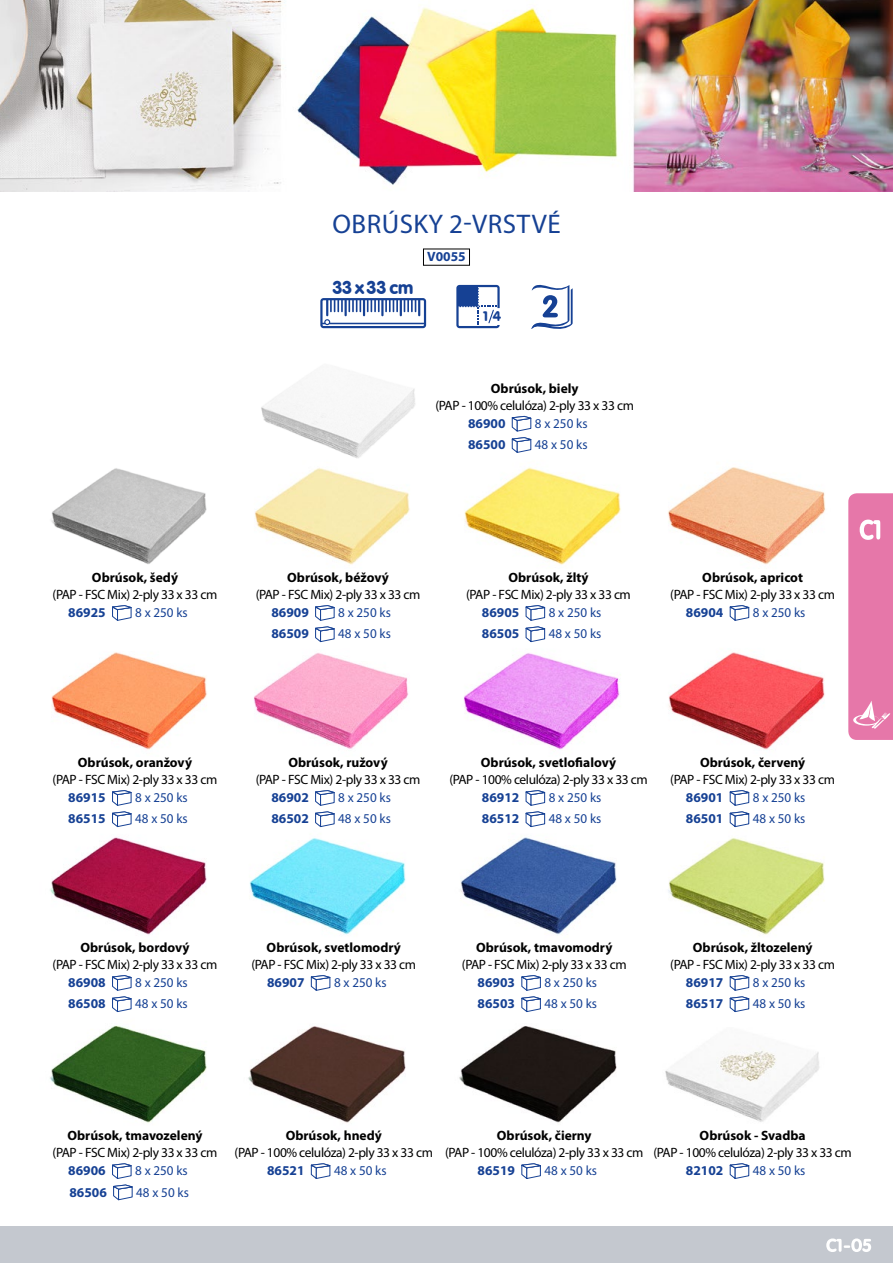
<style>
.page{position:relative;width:893px;height:1263px;background:#fff}
.page>*{position:absolute;margin:0;border:0;box-sizing:border-box;transform-origin:0 0}
.t1{font:27px "Myriad Pro";letter-spacing:.02em;color:#164194}
.t2{font:18px "VAG Rounded BT";letter-spacing:.08em;color:#164194}
.t3{font:13.5px "Myriad Pro";letter-spacing:-.03em;color:#000}
.t4{font:700 13.5px "Myriad Pro";color:#000}
.t5{font:13.5px "Myriad Pro";color:#164194}
.t6{font:700 13.5px "Myriad Pro";color:#164194}
.t7{font:13.5px "VAG Rounded BT";color:#164194}
</style>
<div class="page">
<div style="left:0;top:1226px;width:893px;height:37px;background:#c4c8cf"></div>
<img style="left:0;top:0;width:893px;height:191px">
<svg style="left:112px;top:605px;width:20px;height:16px"></svg>
<img style="left:51px;top:468px;width:156px;height:96px">
<img style="left:51px;top:652px;width:156px;height:98px">
<img style="left:668px;top:652px;width:157px;height:98px">
<img style="left:668px;top:837px;width:157px;height:98px">
<svg style="left:729px;top:1163px;width:21px;height:16px"></svg>
<img style="left:665px;top:1049px;width:155px;height:73px">
<img style="left:254px;top:477px;width:156px;height:88px">
<img style="left:254px;top:653px;width:155px;height:96px">
<img style="left:50px;top:837px;width:157px;height:98px">
<img style="left:50px;top:1025px;width:157px;height:98px">
<img style="left:464px;top:415px;width:157px;height:150px">
<img style="left:464px;top:653px;width:156px;height:97px">
<img style="left:249px;top:838px;width:157px;height:97px">
<svg style="left:310px;top:975px;width:21px;height:14px"></svg>
<img style="left:248px;top:989px;width:158px;height:134px">
<svg style="left:310px;top:1163px;width:21px;height:16px"></svg>
<img style="left:668px;top:467px;width:158px;height:98px">
<svg style="left:729px;top:605px;width:21px;height:16px"></svg>
<img style="left:460px;top:837px;width:157px;height:98px">
<img style="left:459px;top:1026px;width:158px;height:97px">
<svg style="left:521px;top:1163px;width:20px;height:16px"></svg>
<svg style="left:112px;top:790px;width:20px;height:38px"></svg>
<svg style="left:729px;top:790px;width:21px;height:38px"></svg>
<svg style="left:729px;top:975px;width:21px;height:37px"></svg>
<svg style="left:315px;top:605px;width:20px;height:38px"></svg>
<svg style="left:315px;top:790px;width:20px;height:38px"></svg>
<svg style="left:112px;top:975px;width:20px;height:37px"></svg>
<svg style="left:112px;top:1163px;width:21px;height:38px"></svg>
<svg style="left:525px;top:605px;width:21px;height:38px"></svg>
<svg style="left:525px;top:790px;width:21px;height:38px"></svg>
<svg style="left:521px;top:975px;width:20px;height:37px"></svg>
<img style="left:261px;top:307px;width:166px;height:170px">
<svg style="left:510px;top:416px;width:24px;height:38px"></svg>
<svg style="left:320px;top:298px;width:106px;height:30px"></svg>
<svg style="left:456px;top:285px;width:44px;height:43px"></svg>
<svg style="left:531px;top:284px;width:42px;height:45px"></svg>
<svg style="left:826px;top:1238px;width:45px;height:14px"></svg>
<svg style="left:848px;top:493px;width:45px;height:247px;background:#e77ead"></svg>
<h1 class="t1" style="left:332px;top:207px;width:230px">OBRÚSKY 2-VRSTVÉ</h1>
<h2 class="t2" style="left:333px;top:276px;width:83px">33x33cm</h2>
<p class="t6" style="left:427px;top:248px;width:40px">V0055</p>
<p class="t7" style="left:484px;top:308px;width:19px">1 4</p>
<p class="t4" style="left:491px;top:379px;width:89px">Obrúsok, biely</p>
<p class="t6" style="left:468px;top:415px;width:39px">86900</p>
<p class="t5" style="left:535px;top:415px;width:54px">8 x 250 ks</p>
<p class="t3" style="left:435px;top:397px;width:200px">(PAP - 100% celulóza) 2-ply 33 x 33 cm</p>
<p class="t6" style="left:468px;top:436px;width:39px">86500</p>
<p class="t5" style="left:535px;top:436px;width:54px">48 x 50 ks</p>
<p class="t4" style="left:92px;top:569px;width:88px">Obrúsok, šedý</p>
<p class="t3" style="left:53px;top:586px;width:166px">(PAP - FSC Mix) 2-ply 33 x 33 cm</p>
<p class="t6" style="left:68px;top:604px;width:39px">86925</p>
<p class="t5" style="left:135px;top:604px;width:54px">8 x 250 ks</p>
<p class="t4" style="left:287px;top:569px;width:103px">Obrúsok, béžový</p>
<p class="t6" style="left:271px;top:604px;width:39px">86909</p>
<p class="t5" style="left:338px;top:604px;width:54px">8 x 250 ks</p>
<p class="t3" style="left:256px;top:586px;width:166px">(PAP - FSC Mix) 2-ply 33 x 33 cm</p>
<p class="t6" style="left:271px;top:625px;width:39px">86509</p>
<p class="t5" style="left:338px;top:626px;width:54px">48 x 50 ks</p>
<p class="t4" style="left:508px;top:569px;width:82px">Obrúsok, žltý</p>
<p class="t6" style="left:482px;top:604px;width:39px">86905</p>
<p class="t5" style="left:549px;top:604px;width:54px">8 x 250 ks</p>
<p class="t3" style="left:466px;top:586px;width:166px">(PAP - FSC Mix) 2-ply 33 x 33 cm</p>
<p class="t6" style="left:482px;top:625px;width:39px">86505</p>
<p class="t5" style="left:549px;top:626px;width:54px">48 x 50 ks</p>
<p class="t4" style="left:702px;top:569px;width:102px">Obrúsok, apricot</p>
<p class="t6" style="left:686px;top:604px;width:39px">86904</p>
<p class="t5" style="left:753px;top:604px;width:54px">8 x 250 ks</p>
<p class="t3" style="left:670px;top:586px;width:166px">(PAP - FSC Mix) 2-ply 33 x 33 cm</p>
<p class="t4" style="left:78px;top:754px;width:116px">Obrúsok, oranžový</p>
<p class="t3" style="left:53px;top:771px;width:166px">(PAP - FSC Mix) 2-ply 33 x 33 cm</p>
<p class="t6" style="left:68px;top:789px;width:39px">86915</p>
<p class="t5" style="left:135px;top:789px;width:54px">8 x 250 ks</p>
<p class="t4" style="left:288px;top:754px;width:101px">Obrúsok, ružový</p>
<p class="t6" style="left:271px;top:789px;width:39px">86902</p>
<p class="t5" style="left:338px;top:789px;width:54px">8 x 250 ks</p>
<p class="t3" style="left:256px;top:771px;width:166px">(PAP - FSC Mix) 2-ply 33 x 33 cm</p>
<p class="t4" style="left:481px;top:754px;width:137px">Obrúsok, svetlofialový</p>
<p class="t6" style="left:482px;top:789px;width:39px">86912</p>
<p class="t5" style="left:549px;top:789px;width:54px">8 x 250 ks</p>
<p class="t3" style="left:449px;top:771px;width:200px">(PAP - 100% celulóza) 2-ply 33 x 33 cm</p>
<p class="t4" style="left:700px;top:754px;width:107px">Obrúsok, červený</p>
<p class="t3" style="left:670px;top:771px;width:166px">(PAP - FSC Mix) 2-ply 33 x 33 cm</p>
<p class="t6" style="left:686px;top:789px;width:39px">86901</p>
<p class="t5" style="left:753px;top:789px;width:54px">8 x 250 ks</p>
<p class="t6" style="left:68px;top:810px;width:39px">86515</p>
<p class="t5" style="left:135px;top:810px;width:54px">48 x 50 ks</p>
<p class="t6" style="left:686px;top:810px;width:39px">86501</p>
<p class="t5" style="left:753px;top:810px;width:54px">48 x 50 ks</p>
<p class="t6" style="left:271px;top:810px;width:39px">86502</p>
<p class="t5" style="left:338px;top:810px;width:54px">48 x 50 ks</p>
<p class="t6" style="left:482px;top:810px;width:39px">86512</p>
<p class="t5" style="left:549px;top:810px;width:54px">48 x 50 ks</p>
<p class="t4" style="left:80px;top:939px;width:111px">Obrúsok, bordový</p>
<p class="t6" style="left:68px;top:974px;width:39px">86908</p>
<p class="t5" style="left:135px;top:974px;width:54px">8 x 250 ks</p>
<p class="t3" style="left:53px;top:956px;width:166px">(PAP - FSC Mix) 2-ply 33 x 33 cm</p>
<p class="t4" style="left:267px;top:939px;width:136px">Obrúsok, svetlomodrý</p>
<p class="t6" style="left:267px;top:974px;width:39px">86907</p>
<p class="t5" style="left:334px;top:974px;width:54px">8 x 250 ks</p>
<p class="t3" style="left:251px;top:956px;width:166px">(PAP - FSC Mix) 2-ply 33 x 33 cm</p>
<p class="t4" style="left:476px;top:939px;width:138px">Obrúsok, tmavomodrý</p>
<p class="t6" style="left:478px;top:974px;width:39px">86903</p>
<p class="t5" style="left:544px;top:974px;width:54px">8 x 250 ks</p>
<p class="t3" style="left:462px;top:956px;width:166px">(PAP - FSC Mix) 2-ply 33 x 33 cm</p>
<p class="t4" style="left:693px;top:939px;width:121px">Obrúsok, žltozelený</p>
<p class="t3" style="left:670px;top:956px;width:166px">(PAP - FSC Mix) 2-ply 33 x 33 cm</p>
<p class="t6" style="left:686px;top:974px;width:39px">86917</p>
<p class="t5" style="left:753px;top:974px;width:54px">8 x 250 ks</p>
<p class="t6" style="left:68px;top:995px;width:39px">86508</p>
<p class="t5" style="left:135px;top:995px;width:54px">48 x 50 ks</p>
<p class="t6" style="left:478px;top:995px;width:39px">86503</p>
<p class="t5" style="left:544px;top:995px;width:54px">48 x 50 ks</p>
<p class="t6" style="left:686px;top:995px;width:39px">86517</p>
<p class="t5" style="left:753px;top:995px;width:54px">48 x 50 ks</p>
<p class="t4" style="left:67px;top:1127px;width:137px">Obrúsok, tmavozelený</p>
<p class="t6" style="left:68px;top:1162px;width:39px">86906</p>
<p class="t5" style="left:135px;top:1162px;width:54px">8 x 250 ks</p>
<p class="t3" style="left:53px;top:1144px;width:166px">(PAP - FSC Mix) 2-ply 33 x 33 cm</p>
<p class="t6" style="left:69px;top:1183px;width:39px">86506</p>
<p class="t5" style="left:136px;top:1184px;width:54px">48 x 50 ks</p>
<p class="t4" style="left:286px;top:1127px;width:98px">Obrúsok, hnedý</p>
<p class="t6" style="left:267px;top:1162px;width:39px">86521</p>
<p class="t5" style="left:334px;top:1162px;width:54px">48 x 50 ks</p>
<p class="t3" style="left:235px;top:1144px;width:200px">(PAP - 100% celulóza) 2-ply 33 x 33 cm</p>
<p class="t4" style="left:497px;top:1127px;width:96px">Obrúsok, čierny</p>
<p class="t6" style="left:478px;top:1162px;width:39px">86519</p>
<p class="t5" style="left:544px;top:1162px;width:54px">48 x 50 ks</p>
<p class="t3" style="left:445px;top:1144px;width:200px">(PAP - 100% celulóza) 2-ply 33 x 33 cm</p>
<p class="t4" style="left:700px;top:1127px;width:108px">Obrúsok - Svadba</p>
<p class="t3" style="left:653px;top:1144px;width:200px">(PAP - 100% celulóza) 2-ply 33 x 33 cm</p>
<p class="t6" style="left:686px;top:1162px;width:39px">82102</p>
<p class="t5" style="left:753px;top:1162px;width:54px">48 x 50 ks</p>
</div>
